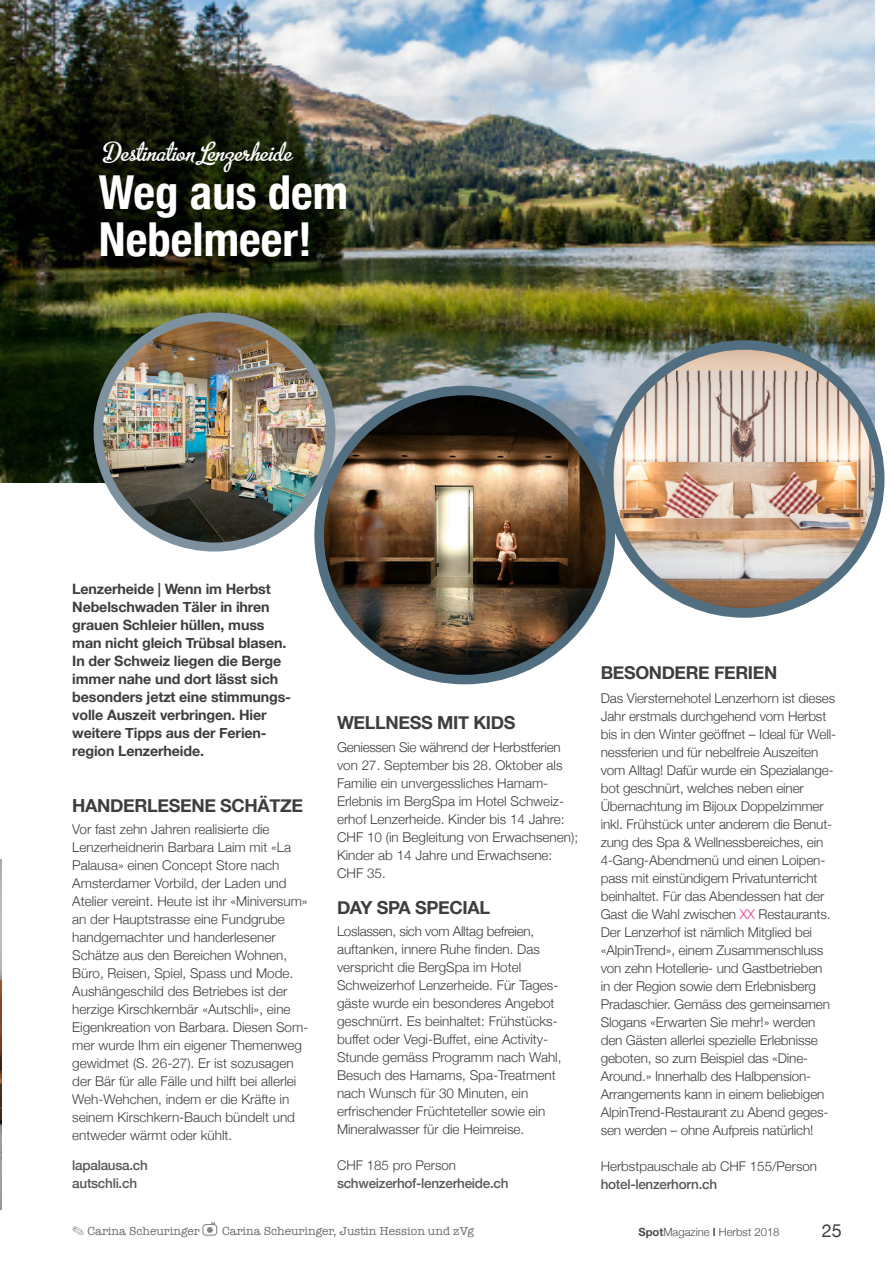
<style>
.page{position:relative;width:893px;height:1263px;background:#fff}
.page>*{position:absolute;margin:0;border:0;box-sizing:border-box;transform-origin:0 0}
.quotes{font:700 condensed 46.8px "Helvetica Neue";color:#fff}
.quotes-2{font:30px "Metro Script";color:#fff}
.body_text{font:700 18px "Helvetica Neue";letter-spacing:-.02em;color:#3e3e3f}
.page_section{font:18px "Helvetica Neue";color:#3e3e3f}
.body_text-2{font:700 17.85px "Helvetica Neue";letter-spacing:-.02em;color:#3e3e3f}
.body_text-3{font:700 14.25px/18px "Helvetica Neue";letter-spacing:-.01em;color:#3e3e3f}
.body_text-4{font:300 13.5px/18px "Helvetica Neue";color:#3e3e3f}
.body_text-5{font:500 13.5px "Helvetica Neue";letter-spacing:-.02em;color:#57585a}
.body_text-6{font:300 13.35px "Helvetica Neue";color:#3e3e3f}
.subtitles{font:12px "American Typewriter";color:#6c6d70}
.t1{font:300 11.25px "Helvetica Neue";color:#4b4c4d}
.s1{color:#ed3896}
.s2{font-weight:700}
</style>
<div class="page">
<img style="left:0;top:859px;width:2px;height:350px">
<img style="left:1px;top:0;width:874px;height:482px">
<img style="left:98px;top:317px;width:233px;height:230px">
<div style="left:94px;top:313px;width:241px;height:238px;border:9px solid #7d919f;border-radius:50%"></div>
<img style="left:319px;top:390px;width:290px;height:290px">
<div style="left:314px;top:386px;width:301px;height:298px;border:10px solid #516f80;border-radius:50%"></div>
<img style="left:609px;top:345px;width:271px;height:268px">
<div style="left:604px;top:340px;width:280px;height:278px;border:10px solid #516f80;border-radius:50%"></div>
<div style="left:203px;top:1224px;width:14px;height:11px;border:1px solid #808285;border-radius:3px"></div>
<svg style="left:207px;top:1223px;width:8px;height:10px"></svg>
<p class="quotes-2" style="left:105px;top:136px;width:189px">Destination Lenzerheide</p>
<p class="quotes" style="left:99px;top:154px;width:251px">Weg aus dem</p>
<p class="quotes" style="left:99px;top:200px;width:215px">Nebelmeer!</p>
<p class="body_text-3" style="left:72px;top:580px;width:220px">Lenzerheide | Wenn im Herbst<br>Nebelschwaden Täler in ihren grauen Schleier hüllen, muss man nicht gleich Trübsal blasen.<br>In der Schweiz liegen die Berge immer nahe und dort lässt sich besonders jetzt eine stimmungs&shy;volle Auszeit verbringen. Hier</p>
<p class="body_text-3" style="left:72px;top:724px;width:196px">weitere Tipps aus der Ferien-</p>
<p class="body_text-3" style="left:72px;top:742px;width:133px">region Lenzerheide.</p>
<p class="body_text" style="left:72px;top:791px;width:232px">HANDERLESENE SCHÄTZE</p>
<p class="body_text-4" style="left:72px;top:820px;width:238px">Vor fast zehn Jahren realisierte die Lenzerheidnerin Barbara Laim mit «La Palausa» einen Concept Store nach Amsterdamer Vorbild, der Laden und Atelier vereint. Heute ist ihr «Miniversum» an der Hauptstrasse eine Fundgrube handgemachter und handerlesener Schätze aus den Bereichen Wohnen, Büro, Reisen, Spiel, Spass und Mode.<br>Aushängeschild des Betriebes ist der herzige Kirschkernbär «Autschli», eine Eigenkreation von Barbara. Diesen Som&shy;mer wurde Ihm ein eigener Themenweg gewidmet (S. 26-27). Er ist sozusagen der Bär für alle Fälle und hilft bei allerlei Weh-Wehchen, indem er die Kräfte in seinem Kirschkern-Bauch bündelt und entweder wärmt oder kühlt.</p>
<p class="body_text-5" style="left:72px;top:1155px;width:77px">lapalausa.ch</p>
<p class="body_text-5" style="left:72px;top:1173px;width:66px">autschli.ch</p>
<p class="body_text" style="left:337px;top:709px;width:180px">WELLNESS MIT KIDS</p>
<p class="body_text-4" style="left:337px;top:737px;width:243px">Geniessen Sie während der Herbstferien von 27. September bis 28. Oktober als Familie ein unvergessliches Hamam-Erlebnis im BergSpa im Hotel Schweiz&shy;erhof Lenzerheide. Kinder bis 14 Jahre:<br>CHF 10 (in Begleitung von Erwachsenen); Kinder ab 14 Jahre und Erwachsene:<br>CHF 35.</p>
<p class="body_text" style="left:337px;top:893px;width:155px">DAY SPA SPECIAL</p>
<p class="body_text-4" style="left:337px;top:921px;width:226px">Loslassen, sich vom Alltag befreien, auftanken, innere Ruhe finden. Das verspricht die BergSpa im Hotel Schweizerhof Lenzerheide. Für Tages&shy;gäste wurde ein besonderes Angebot geschnürrt. Es beinhaltet: Frühstücks&shy;buffet oder Vegi-Buffet, eine Activity-Stunde gemäss Programm nach Wahl, Besuch des Hamams, Spa-Treatment nach Wunsch für 30 Minuten, ein erfrischender Früchteteller sowie ein Mineralwasser für die Heimreise.</p>
<p class="body_text-6" style="left:337px;top:1154px;width:121px">CHF 185 pro Person</p>
<p class="body_text-5" style="left:337px;top:1172px;width:173px">schweizerhof-lenzerheide.ch</p>
<p class="subtitles" style="left:72px;top:1222px;width:129px">✎ Carina Scheuringer</p>
<p class="subtitles" style="left:222px;top:1222px;width:253px">Carina Scheuringer, Justin Hession und zVg</p>
<p class="body_text-2" style="left:601px;top:658px;width:178px">BESONDERE FERIEN</p>
<p class="body_text-4" style="left:601px;top:688px;width:237px">Das Viersternehotel Lenzerhorn ist dieses Jahr erstmals durchgehend vom Herbst bis in den Winter geöffnet – Ideal für Well&shy;nessferien und für nebelfreie Auszeiten vom Alltag! Dafür wurde ein Spezialange&shy;bot geschnürt, welches neben einer Übernachtung im Bijoux Doppelzimmer inkl. Frühstück unter anderem die Benut&shy;zung des Spa &amp; Wellnessbereiches, ein 4-Gang-Abendmenü und einen Loipen&shy;pass mit einstündigem Privatunterricht beinhaltet. Für das Abendessen hat der Gast die Wahl zwischen <span class="s1">XX</span> Restaurants.<br>Der Lenzerhof ist nämlich Mitglied bei «AlpinTrend», einem Zusammenschluss von zehn Hotellerie- und Gastbetrieben<br>in der Region sowie dem Erlebnisberg Pradaschier. Gemäss des gemeinsamen Slogans «Erwarten Sie mehr!» werden den Gästen allerlei spezielle Erlebnisse geboten, so zum Beispiel das «Dine-Around.» Innerhalb des Halbpension-Arrangements kann in einem beliebigen AlpinTrend-Restaurant zu Abend geges&shy;sen werden – ohne Aufpreis natürlich!</p>
<p class="body_text-6" style="left:601px;top:1155px;width:218px">Herbstpauschale ab CHF 155/Person</p>
<p class="body_text-5" style="left:601px;top:1173px;width:118px">hotel-lenzerhorn.ch</p>
<p class="t1" style="left:638px;top:1222px;width:143px"><span class="s2">Spot</span>Magazine <span class="s2">l</span> Herbst 2018</p>
<p class="page_section" style="left:822px;top:1217px;width:22px">25</p>
</div>
